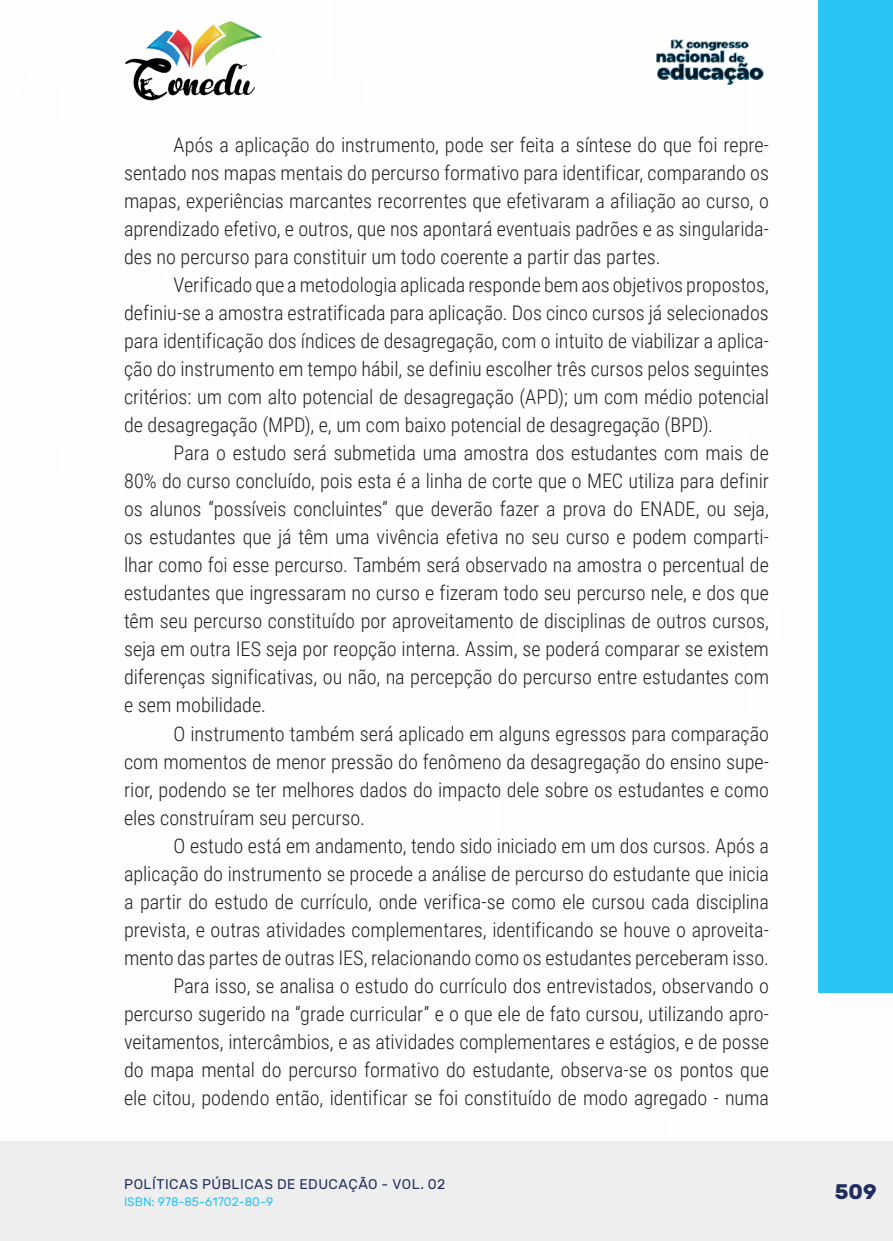
<style>
.page{position:relative;width:893px;height:1241px;background:#fff}
.page>*{position:absolute;margin:0;border:0;box-sizing:border-box;transform-origin:0 0}
.t1{font:700 21px "Rubik";color:#202d5e}
._9_CORPO{font:300 20.12px/28px "Roboto Condensed";color:#231f20;text-align:justify}
.t2{font:14px "Rubik";letter-spacing:.035em;color:#202d5e}
.t3{font:12.25px "Rubik";color:#29c4f3}
</style>
<div class="page">
<div style="left:0;top:1141px;width:893px;height:99px;background:#eeeeef"></div>
<div style="left:819px;top:0;width:74px;height:992px;background:#29c4f3"></div>
<img style="left:125px;top:20px;width:137px;height:81px">
<img style="left:656px;top:39px;width:108px;height:46px">
<p class="_9_CORPO" style="left:124px;top:130px;width:646px;text-indent:50px">Após a aplicação do instrumento, pode ser feita a síntese do que foi repre&shy;sentado nos mapas mentais do percurso formativo para identificar, comparando os mapas, experiências marcantes recorrentes que efetivaram a afiliação ao curso, o aprendizado efetivo, e outros, que nos apontará eventuais padrões e as singularida&shy;des no percurso para constituir um todo coerente a partir das partes.</p>
<p class="_9_CORPO" style="left:124px;top:270px;width:646px;text-indent:50px">Verificado que a metodologia aplicada responde bem aos objetivos propostos, definiu-se a amostra estratificada para aplicação. Dos cinco cursos já selecionados para identificação dos índices de desagregação, com o intuito de viabilizar a aplica&shy;ção do instrumento em tempo hábil, se definiu escolher três cursos pelos seguintes critérios: um com alto potencial de desagregação (APD); um com médio potencial de desagregação (MPD), e, um com baixo potencial de desagregação (BPD).</p>
<p class="_9_CORPO" style="left:124px;top:438px;width:646px;text-indent:50px">Para o estudo será submetida uma amostra dos estudantes com mais de 80% do curso concluído, pois esta é a linha de corte que o MEC utiliza para definir os alunos “possíveis concluintes” que deverão fazer a prova do ENADE, ou seja, os estudantes que já têm uma vivência efetiva no seu curso e podem comparti&shy;lhar como foi esse percurso. Também será observado na amostra o percentual de estudantes que ingressaram no curso e fizeram todo seu percurso nele, e dos que têm seu percurso constituído por aproveitamento de disciplinas de outros cursos, seja em outra IES seja por reopção interna. Assim, se poderá comparar se existem diferenças significativas, ou não, na percepção do percurso entre estudantes com e sem mobilidade.</p>
<p class="_9_CORPO" style="left:124px;top:718px;width:646px;text-indent:50px">O instrumento também será aplicado em alguns egressos para comparação com momentos de menor pressão do fenômeno da desagregação do ensino supe&shy;rior, podendo se ter melhores dados do impacto dele sobre os estudantes e como eles construíram seu percurso.</p>
<p class="_9_CORPO" style="left:124px;top:830px;width:646px;text-indent:50px">O estudo está em andamento, tendo sido iniciado em um dos cursos. Após a aplicação do instrumento se procede a análise de percurso do estudante que inicia a partir do estudo de currículo, onde verifica-se como ele cursou cada disciplina prevista, e outras atividades complementares, identificando se houve o aproveita&shy;mento das partes de outras IES, relacionando como os estudantes perceberam isso.</p>
<p class="_9_CORPO" style="left:124px;top:970px;width:646px;text-indent:50px">Para isso, se analisa o estudo do currículo dos entrevistados, observando o percurso sugerido na “grade curricular” e o que ele de fato cursou, utilizando apro&shy;veitamentos, intercâmbios, e as atividades complementares e estágios, e de posse do mapa mental do percurso formativo do estudante, observa-se os pontos que ele citou, podendo então, identificar se foi constituído de modo agregado - numa</p>
<p class="t2" style="left:124px;top:1175px;width:323px">POLÍTICAS PÚBLICAS DE EDUCAÇÃO - VOL. 02</p>
<p class="t3" style="left:124px;top:1194px;width:151px">ISBN: 978-85-61702-80-9</p>
<p class="t1" style="left:835px;top:1179px;width:43px">509</p>
</div>
